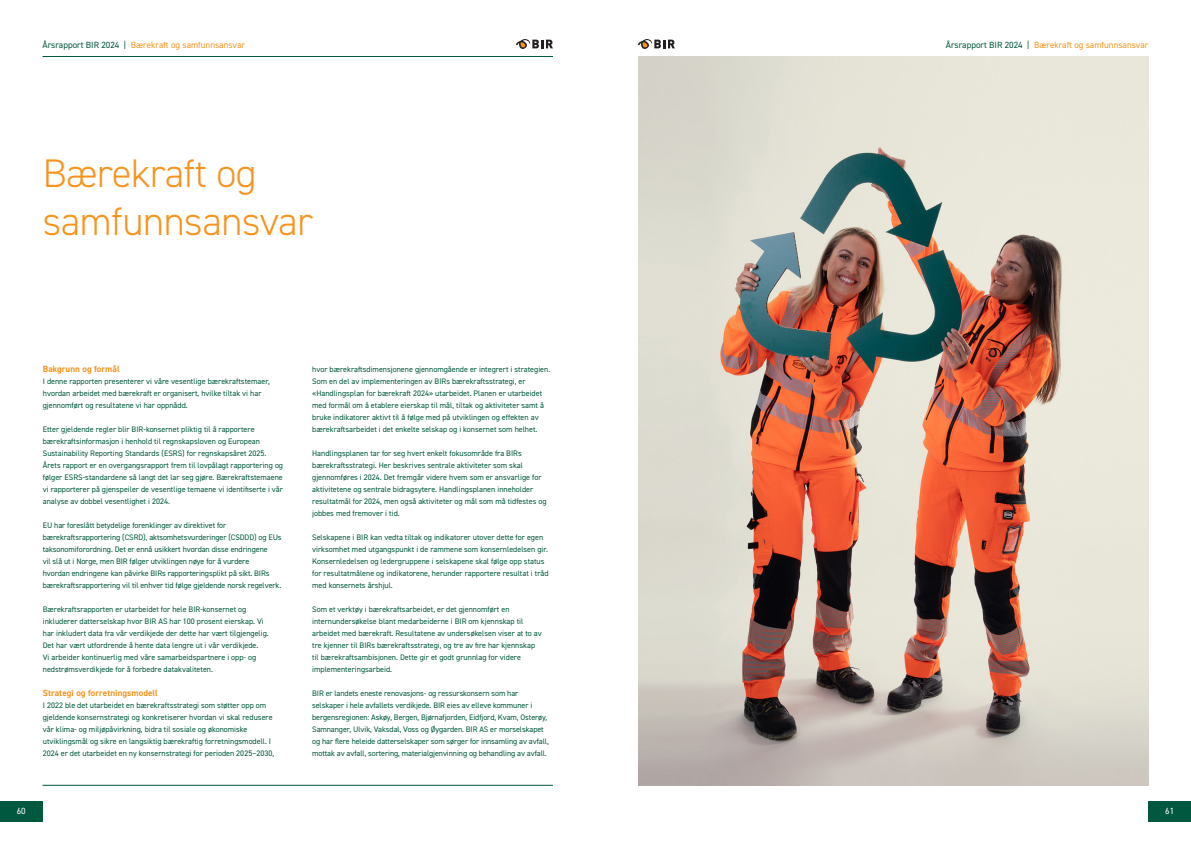
<style>
.page{position:relative;width:1191px;height:842px;background:#fff}
.page>*{position:absolute;margin:0;border:0;box-sizing:border-box;transform-origin:0 0}
._40_pkt_oransje{font:300 40px "DIN2014";letter-spacing:-.01em;color:#f7931d}
.t1{font:9px "DIN2014";color:#f7931d}
.Liten_overskrift{font:700 9px "DIN2014";letter-spacing:.01em;color:#f7931d}
.t2{font:9px "DIN2014";color:#fff}
.t3{font:8px/12px "DIN2014";color:#00583f}
.s1{color:#00583f}
</style>
<div class="page">
<hr style="left:43px;top:56px;width:510px;height:1px;background:#00583f">
<hr style="left:43px;top:785px;width:510px;height:1px;background:#00583f">
<svg style="left:638px;top:39px;width:37px;height:10px"></svg>
<svg style="left:516px;top:39px;width:37px;height:10px"></svg>
<div style="left:1148px;top:801px;width:43px;height:21px;background:#00583f"></div>
<div style="left:0;top:801px;width:43px;height:21px;background:#00583f"></div>
<img style="left:638px;top:57px;width:510px;height:728px">
<p class="t1" style="left:43px;top:39px;width:204px"><span class="s1">Årsrapport BIR 2024 |</span> Bærekraft og samfunnsansvar</p>
<p class="t1" style="left:945px;top:39px;width:204px"><span class="s1">Årsrapport BIR 2024 |</span> Bærekraft og samfunnsansvar</p>
<p class="_40_pkt_oransje" style="left:43px;top:149px;width:215px">Bærekraft og</p>
<p class="_40_pkt_oransje" style="left:43px;top:197px;width:271px">samfunnsansvar</p>
<p class="Liten_overskrift" style="left:43px;top:363px;width:78px">Bakgrunn og formål</p>
<p class="t3" style="left:43px;top:375px;width:229px">I denne rapporten presenterer vi våre vesentlige bærekraftstemaer, hvordan arbeidet med bærekraft er organisert, hvilke tiltak vi har gjennomført og resultatene vi har oppnådd.</p>
<p class="t3" style="left:43px;top:423px;width:242px">Etter gjeldende regler blir BIR-konsernet pliktig til å rapportere bærekraftsinformasjon i henhold til regnskapsloven og European Sustainability Reporting Standards (ESRS) for regnskapsåret 2025.<br>Årets rapport er en overgangsrapport frem til lovpålagt rapportering og følger ESRS-standardene så langt det lar seg gjøre. Bærekraftstemaene vi rapporterer på gjenspeiler de vesentlige temaene vi identifiserte i vår analyse av dobbel vesentlighet i 2024.</p>
<p class="t3" style="left:43px;top:519px;width:240px">EU har foreslått betydelige forenklinger av direktivet for bærekraftsrapportering (CSRD), aktsomhetsvurderinger (CSDDD) og EUs taksonomiforordning. Det er ennå usikkert hvordan disse endringene<br>vil slå ut i Norge, men BIR følger utviklingen nøye for å vurdere<br>hvordan endringene kan påvirke BIRs rapporteringsplikt på sikt. BIRs bærekraftsrapportering vil til enhver tid følge gjeldende norsk regelverk.</p>
<p class="t3" style="left:43px;top:603px;width:227px">Bærekraftsrapporten er utarbeidet for hele BIR-konsernet og inkluderer datterselskap hvor BIR AS har 100 prosent eierskap. Vi har inkludert data fra vår verdikjede der dette har vært tilgjengelig.<br>Det har vært utfordrende å hente data lengre ut i vår verdikjede.<br>Vi arbeider kontinuerlig med våre samarbeidspartnere i opp- og nedstrømsverdikjede for å forbedre datakvaliteten.</p>
<p class="Liten_overskrift" style="left:43px;top:687px;width:116px">Strategi og forretningsmodell</p>
<p class="t3" style="left:43px;top:699px;width:233px">I 2022 ble det utarbeidet en bærekraftsstrategi som støtter opp om gjeldende konsernstrategi og konkretiserer hvordan vi skal redusere vår klima- og miljøpåvirkning, bidra til sosiale og økonomiske utviklingsmål og sikre en langsiktig bærekraftig forretningsmodell. I 2024 er det utarbeidet en ny konsernstrategi for perioden 2025–2030,</p>
<p class="t3" style="left:312px;top:363px;width:239px">hvor bærekraftsdimensjonene gjennomgående er integrert i strategien.</p>
<p class="t3" style="left:312px;top:375px;width:233px">Som en del av implementeringen av BIRs bærekraftsstrategi, er «Handlingsplan for bærekraft 2024» utarbeidet. Planen er utarbeidet med formål om å etablere eierskap til mål, tiltak og aktiviteter samt å bruke indikatorer aktivt til å følge med på utviklingen og effekten av bærekraftsarbeidet i det enkelte selskap og i konsernet som helhet.</p>
<p class="t3" style="left:312px;top:447px;width:236px">Handlingsplanen tar for seg hvert enkelt fokusområde fra BIRs bærekraftsstrategi. Her beskrives sentrale aktiviteter som skal gjennomføres i 2024. Det fremgår videre hvem som er ansvarlige for aktivitetene og sentrale bidragsytere. Handlingsplanen inneholder resultatmål for 2024, men også aktiviteter og mål som må tidfestes og jobbes med fremover i tid.</p>
<p class="t3" style="left:312px;top:531px;width:238px">Selskapene i BIR kan vedta tiltak og indikatorer utover dette for egen virksomhet med utgangspunkt i de rammene som konsernledelsen gir.<br>Konsernledelsen og ledergruppene i selskapene skal følge opp status for resultatmålene og indikatorene, herunder rapportere resultat i tråd med konsernets årshjul.</p>
<p class="t3" style="left:312px;top:603px;width:231px">Som et verktøy i bærekraftsarbeidet, er det gjennomført en internundersøkelse blant medarbeiderne i BIR om kjennskap til arbeidet med bærekraft. Resultatene av undersøkelsen viser at to av tre kjenner til BIRs bærekraftsstrategi, og tre av fire har kjennskap til bærekraftsambisjonen. Dette gir et godt grunnlag for videre implementeringsarbeid.</p>
<p class="t3" style="left:312px;top:687px;width:238px">BIR er landets eneste renovasjons- og ressurskonsern som har selskaper i hele avfallets verdikjede. BIR eies av elleve kommuner i bergensregionen: Askøy, Bergen, Bjørnafjorden, Eidfjord, Kvam, Osterøy, Samnanger, Ulvik, Vaksdal, Voss og Øygarden. BIR AS er morselskapet og har flere heleide datterselskaper som sørger for innsamling av avfall, mottak av avfall, sortering, materialgjenvinning og behandling av avfall.</p>
<p class="t2" style="left:17px;top:805px;width:10px">60</p>
<p class="t2" style="left:1165px;top:805px;width:10px">61</p>
</div>
